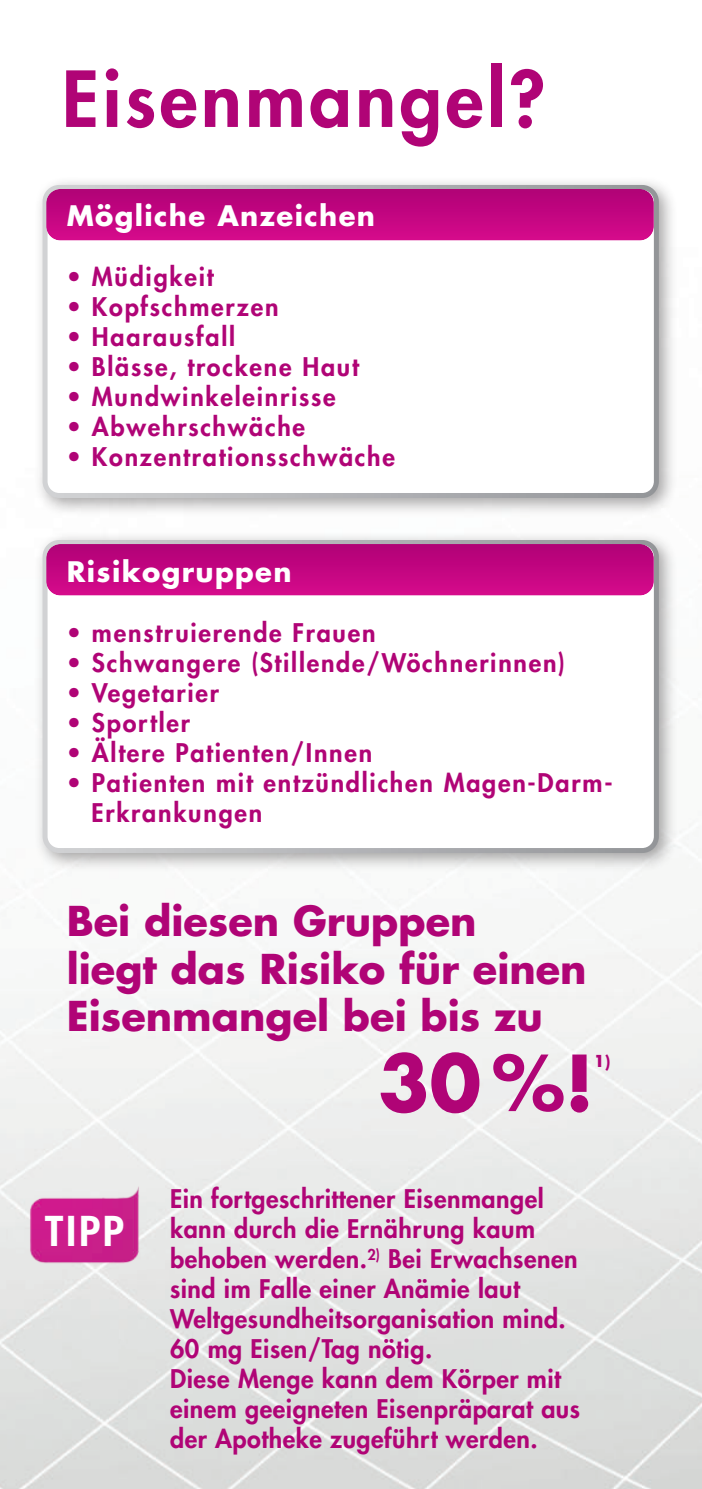
<style>
.page{position:relative;width:702px;height:1489px;background:#fff}
.page>*{position:absolute;margin:0;border:0;box-sizing:border-box;transform-origin:0 0}
.t1{font:800 75px "Futura Std";letter-spacing:.05em;color:#b00476}
.t2{font:700 75px "Futura Std";color:#b00476}
.t3{font:700 40px/47.5px "Futura Std";color:#b00476}
.t4{font:800 40px "Futura Std";color:#fff}
.t5{font:700 27.5px "Futura Std";letter-spacing:.05em;color:#fff}
.t6{font:800 25px/30px "Futura Std";letter-spacing:.07em;color:#b00476}
.t7{font:800 25px/30px "Futura Std";letter-spacing:.02em;color:#b00476}
.t8{font:700 16px "Futura Std";color:#b00476}
</style>
<div class="page">
<img style="left:0;top:831px;width:702px;height:657px">
<div style="left:34px;top:531px;width:643px;height:340px;background:#231f20;opacity:.4"></div>
<div style="left:45px;top:542px;width:611px;height:308px;background:#fff;border-radius:14px"></div>
<div style="left:43px;top:540px;width:615px;height:313px;border:5px solid #fff;border-radius:14px"></div>
<svg style="left:46px;top:544px;width:607px;height:51px;background:#c20781"></svg>
<div style="left:34px;top:176px;width:643px;height:341px;background:#231f20;opacity:.4"></div>
<div style="left:45px;top:187px;width:611px;height:308px;background:#fff;border-radius:14px"></div>
<div style="left:43px;top:185px;width:615px;height:313px;border:5px solid #fff;border-radius:14px"></div>
<svg style="left:46px;top:189px;width:607px;height:51px;background:#c20681"></svg>
<img style="left:19px;top:1183px;width:124px;height:85px">
<h1 class="t1" style="left:62px;top:53px;width:484px">Eisenmangel?</h1>
<p class="t5" style="left:67px;top:198px;width:310px">Mögliche Anzeichen</p>
<p class="t6" style="left:67px;top:262px;width:148px">• Müdigkeit</p>
<p class="t6" style="left:67px;top:292px;width:213px">• Kopfschmerzen</p>
<p class="t6" style="left:67px;top:322px;width:170px">• Haarausfall</p>
<p class="t6" style="left:67px;top:352px;width:293px">• Blässe, trockene Haut</p>
<p class="t6" style="left:67px;top:382px;width:270px">• Mundwinkeleinrisse</p>
<p class="t6" style="left:67px;top:412px;width:240px">• Abwehrschwäche</p>
<p class="t6" style="left:67px;top:442px;width:329px">• Konzentrationsschwäche</p>
<p class="t5" style="left:67px;top:553px;width:226px">Risikogruppen</p>
<p class="t6" style="left:67px;top:617px;width:310px">• menstruierende Frauen</p>
<p class="t6" style="left:67px;top:647px;width:500px">• Schwangere (Stillende/Wöchnerinnen)</p>
<p class="t6" style="left:67px;top:677px;width:154px">• Vegetarier</p>
<p class="t6" style="left:67px;top:707px;width:125px">• Sportler</p>
<p class="t6" style="left:67px;top:737px;width:307px">• Ältere Patienten/Innen</p>
<p class="t6" style="left:91px;top:767px;width:522px;text-indent:-25px">• Patienten mit entzündlichen Magen-Darm-<br>Erkrankungen</p>
<h2 class="t3" style="left:67px;top:897px;width:521px">Bei diesen Gruppen<br>liegt das Risiko für einen<br>Eisenmangel bei bis zu</h2>
<h1 class="t2" style="left:378px;top:1035px;width:217px">30 %!</h1>
<p class="t8" style="left:593px;top:1050px;width:18px">1)</p>
<h2 class="t4" style="left:45px;top:1206px;width:80px">TIPP</h2>
<p class="t7" style="left:170px;top:1183px;width:411px">Ein fortgeschrittener Eisenmangel kann durch die Ernährung kaum behoben werden.<sup>2)</sup> Bei Erwachsenen sind im Falle einer Anämie laut<br>Weltgesundheitsorganisation mind.<br>60 mg Eisen/Tag nötig.<br>Diese Menge kann dem Körper mit einem geeigneten Eisenpräparat aus der Apotheke zugeführt werden.</p>
</div>
